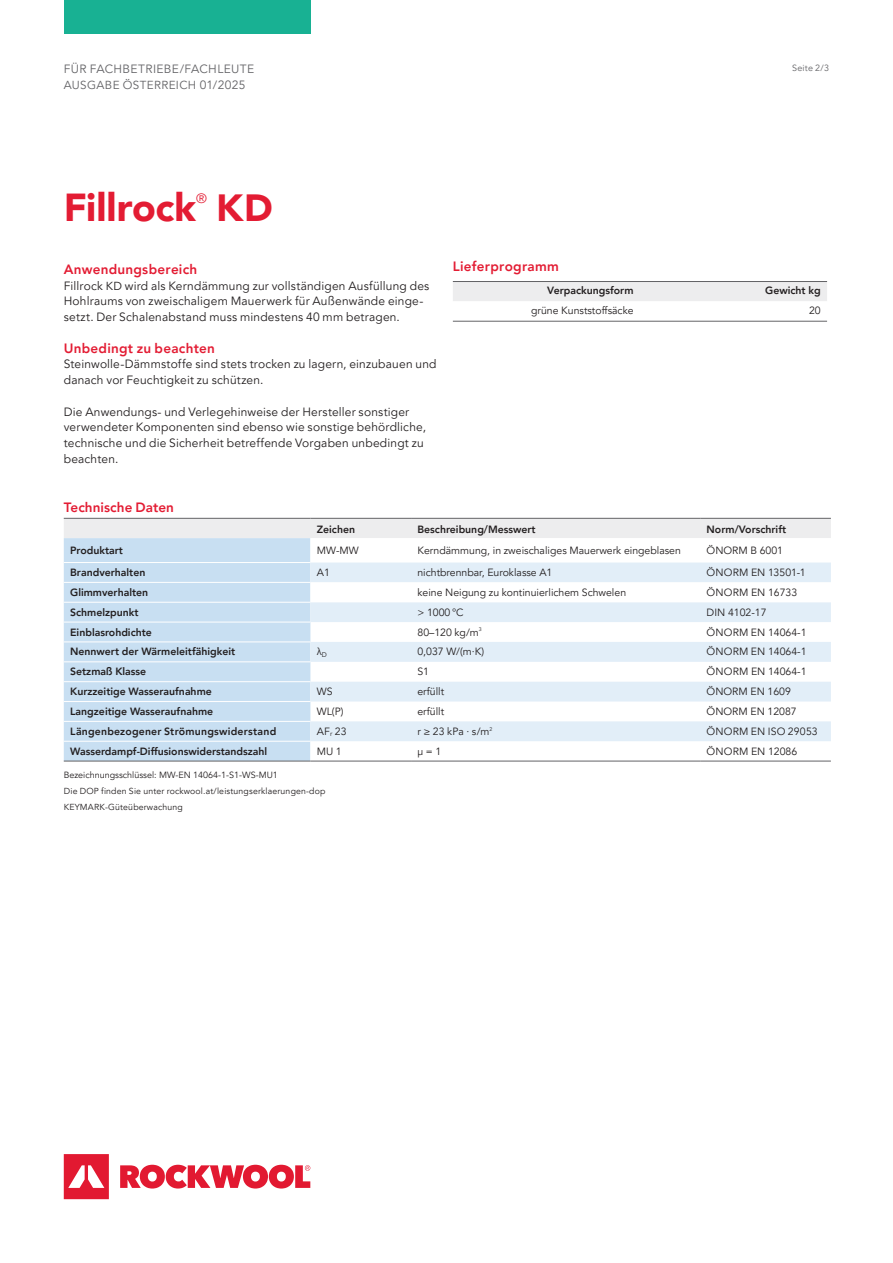
<style>
.page{position:relative;width:893px;height:1263px;background:#fff}
.page>*{position:absolute;margin:0;border:0;box-sizing:border-box;transform-origin:0 0}
.t1{font:900 39px "Avenir LT Pro";color:#e31c33}
.t2{font:900 37.8px "Avenir LT Pro";color:#e31c33}
.t3{font:800 13.5px "Avenir LT Pro";letter-spacing:.02em;color:#e31c33}
.t4{font:13.5px "Avenir LT Pro";color:#e31c33}
.t5{font:12px/15.8px "Avenir LT Pro";letter-spacing:.015em;color:#231f20}
.t6{font:12px "Avenir LT Pro";letter-spacing:.03em;color:#636366}
.t7{font:11.7px "Avenir LT Pro";letter-spacing:.03em;color:#636366}
.t8{font:10.5px "Avenir LT Pro";color:#231f20}
.t9{font:800 10.5px "Avenir LT Pro";color:#231f20}
.t10{font:800 10.5px "Avenir LT Pro";letter-spacing:.02em;color:#231f20}
.t11{font:10.5px "DIN Pro";color:#231f20}
.t12{font:9px "Avenir LT Pro";color:#231f20}
.t13{font:9px "Avenir LT Pro";letter-spacing:.025em;color:#636366}
.t14{font:8.7px/15.6px "Avenir LT Pro";letter-spacing:.02em;color:#231f20}
.s1{font-size:12px}
.s2{font-size:11.7px}
</style>
<div class="page">
<svg style="left:64px;top:1154px;width:246px;height:45px"></svg>
<svg style="left:453px;top:282px;width:374px;height:39px"></svg>
<hr style="left:453px;top:281px;width:187px;height:1px;background:#636366">
<hr style="left:640px;top:281px;width:187px;height:1px;background:#636366">
<hr style="left:453px;top:321px;width:187px;height:1px;background:#636366">
<hr style="left:640px;top:321px;width:187px;height:1px;background:#636366">
<div style="left:64px;top:519px;width:767px;height:19px;background:#ededee"></div>
<div style="left:64px;top:538px;width:247px;height:223px;background:#c8dff2"></div>
<div style="left:310px;top:562px;width:521px;height:20px;background:#e2eef8"></div>
<svg style="left:310px;top:582px;width:521px;height:179px"></svg>
<svg style="left:310px;top:642px;width:521px;height:99px;fill:#e2eef8"></svg>
<hr style="left:64px;top:562px;width:246px;height:1px;background:#fff">
<hr style="left:64px;top:582px;width:246px;height:1px;background:#fff">
<hr style="left:64px;top:602px;width:246px;height:1px;background:#fff">
<hr style="left:64px;top:622px;width:246px;height:1px;background:#fff">
<hr style="left:64px;top:641px;width:246px;height:1px;background:#fff">
<hr style="left:64px;top:661px;width:246px;height:1px;background:#fff">
<hr style="left:64px;top:761px;width:246px;height:1px;background:#636366">
<hr style="left:310px;top:761px;width:101px;height:1px;background:#636366">
<hr style="left:411px;top:761px;width:289px;height:1px;background:#636366">
<hr style="left:700px;top:761px;width:131px;height:1px;background:#636366">
<hr style="left:64px;top:518px;width:246px;height:1px;background:#636366">
<hr style="left:310px;top:518px;width:101px;height:1px;background:#636366">
<hr style="left:411px;top:518px;width:289px;height:1px;background:#636366">
<hr style="left:700px;top:518px;width:131px;height:1px;background:#636366">
<hr style="left:64px;top:681px;width:246px;height:1px;background:#fff">
<hr style="left:64px;top:701px;width:246px;height:1px;background:#fff">
<hr style="left:64px;top:741px;width:246px;height:1px;background:#fff">
<hr style="left:64px;top:721px;width:246px;height:1px;background:#fff">
<div style="left:64px;top:0;width:246px;height:34px;background:#18b193"></div>
<p class="t6" style="left:64px;top:62px;width:192px">FÜR FACHBETRIEBE/FACHLEUTE</p>
<p class="t7" style="left:64px;top:78px;width:183px">AUSGABE ÖSTERREICH <span class="s1">01/2025</span></p>
<p class="t13" style="left:792px;top:62px;width:39px">Seite 2/3</p>
<h1 class="t1" style="left:64px;top:184px;width:134px">Fillrock</h1>
<p class="t4" style="left:196px;top:190px;width:12px">®</p>
<h2 class="t2" style="left:216px;top:185px;width:58px">KD</h2>
<p class="t3" style="left:64px;top:261px;width:135px">Anwendungsbereich</p>
<p class="t5" style="left:64px;top:278px;width:367px">Fillrock <span class="s2">KD</span> wird als Kerndämmung zur vollständigen Ausfüllung des<br>Hohlraums von zweischaligem Mauerwerk für Außenwände einge&shy;setzt. Der Schalenabstand muss mindestens 40 mm betragen.</p>
<p class="t3" style="left:64px;top:340px;width:153px">Unbedingt zu beachten</p>
<p class="t5" style="left:64px;top:356px;width:374px">Steinwolle-Dämmstoffe sind stets trocken zu lagern, einzubauen und danach vor Feuchtigkeit zu schützen.</p>
<p class="t5" style="left:64px;top:404px;width:364px">Die Anwendungs- und Verlegehinweise der Hersteller sonstiger verwendeter Komponenten sind ebenso wie sonstige behördliche, technische und die Sicherheit betreffende Vorgaben unbedingt zu beachten.</p>
<p class="t3" style="left:64px;top:499px;width:112px">Technische Daten</p>
<p class="t3" style="left:453px;top:258px;width:108px">Lieferprogramm</p>
<p class="t9" style="left:547px;top:285px;width:88px">Verpackungsform</p>
<p class="t9" style="left:765px;top:285px;width:57px">Gewicht kg</p>
<p class="t8" style="left:531px;top:304px;width:104px">grüne Kunststoffsäcke</p>
<p class="t8" style="left:809px;top:304px;width:13px">20</p>
<p class="t9" style="left:317px;top:523px;width:40px">Zeichen</p>
<p class="t9" style="left:417px;top:523px;width:120px">Beschreibung/Messwert</p>
<p class="t9" style="left:707px;top:523px;width:81px">Norm/Vorschrift</p>
<p class="t9" style="left:70px;top:544px;width:54px">Produktart</p>
<p class="t8" style="left:317px;top:544px;width:44px">MW-MW</p>
<p class="t8" style="left:417px;top:544px;width:265px">Kerndämmung, in zweischaliges Mauerwerk eingeblasen</p>
<p class="t8" style="left:707px;top:544px;width:78px">ÖNORM B 6001</p>
<p class="t9" style="left:70px;top:566px;width:77px">Brandverhalten</p>
<p class="t8" style="left:317px;top:566px;width:15px">A1</p>
<p class="t8" style="left:417px;top:566px;width:136px">nichtbrennbar, Euroklasse A1</p>
<p class="t8" style="left:707px;top:566px;width:101px">ÖNORM EN 13501-1</p>
<p class="t9" style="left:70px;top:586px;width:80px">Glimmverhalten</p>
<p class="t8" style="left:417px;top:586px;width:210px">keine Neigung zu kontinuierlichem Schwelen</p>
<p class="t8" style="left:707px;top:586px;width:92px">ÖNORM EN 16733</p>
<p class="t9" style="left:70px;top:606px;width:70px">Schmelzpunkt</p>
<p class="t8" style="left:417px;top:606px;width:48px">&gt; 1000 °C</p>
<p class="t8" style="left:707px;top:606px;width:61px">DIN 4102-17</p>
<p class="t9" style="left:70px;top:626px;width:83px">Einblasrohdichte</p>
<p class="t8" style="left:417px;top:626px;width:66px">80–120 kg/m<sup>3</sup></p>
<p class="t8" style="left:707px;top:626px;width:101px">ÖNORM EN 14064-1</p>
<p class="t9" style="left:70px;top:645px;width:167px">Nennwert der Wärmeleitfähigkeit</p>
<p class="t11" style="left:317px;top:644px;width:12px">λ<sub>D</sub></p>
<p class="t8" style="left:417px;top:645px;width:68px">0,037 W/(m·K)</p>
<p class="t8" style="left:707px;top:645px;width:101px">ÖNORM EN 14064-1</p>
<p class="t9" style="left:70px;top:665px;width:78px">Setzmaß Klasse</p>
<p class="t8" style="left:417px;top:665px;width:13px">S1</p>
<p class="t8" style="left:707px;top:665px;width:101px">ÖNORM EN 14064-1</p>
<p class="t9" style="left:70px;top:685px;width:143px">Kurzzeitige Wasseraufnahme</p>
<p class="t8" style="left:317px;top:685px;width:17px">WS</p>
<p class="t8" style="left:417px;top:685px;width:28px">erfüllt</p>
<p class="t8" style="left:707px;top:685px;width:86px">ÖNORM EN 1609</p>
<p class="t9" style="left:70px;top:705px;width:145px">Langzeitige Wasseraufnahme</p>
<p class="t8" style="left:317px;top:705px;width:28px">WL(P)</p>
<p class="t8" style="left:417px;top:705px;width:28px">erfüllt</p>
<p class="t8" style="left:707px;top:705px;width:92px">ÖNORM EN 12087</p>
<p class="t10" style="left:70px;top:725px;width:208px">Längenbezogener Strömungswiderstand</p>
<p class="t8" style="left:317px;top:725px;width:31px">AF<sub>r</sub> 23</p>
<p class="t8" style="left:417px;top:725px;width:76px">r ≥ 23 kPa · s/m<sup>2</sup></p>
<p class="t8" style="left:707px;top:725px;width:113px">ÖNORM EN ISO 29053</p>
<p class="t9" style="left:70px;top:745px;width:199px">Wasserdampf-Diffusionswiderstandszahl</p>
<p class="t8" style="left:317px;top:745px;width:27px">MU 1</p>
<p class="t8" style="left:417px;top:745px;width:25px">μ = 1</p>
<p class="t8" style="left:707px;top:745px;width:92px">ÖNORM EN 12086</p>
<p class="t12" style="left:64px;top:770px;width:216px">Bezeichnungsschlüssel: MW-EN 14064-1-S1-WS-MU1</p>
<p class="t14" style="left:64px;top:783px;width:263px">Die DOP finden Sie unter rockwool.at/leistungserklaerungen-dop<br>KEYMARK-Güteüberwachung</p>
</div>
